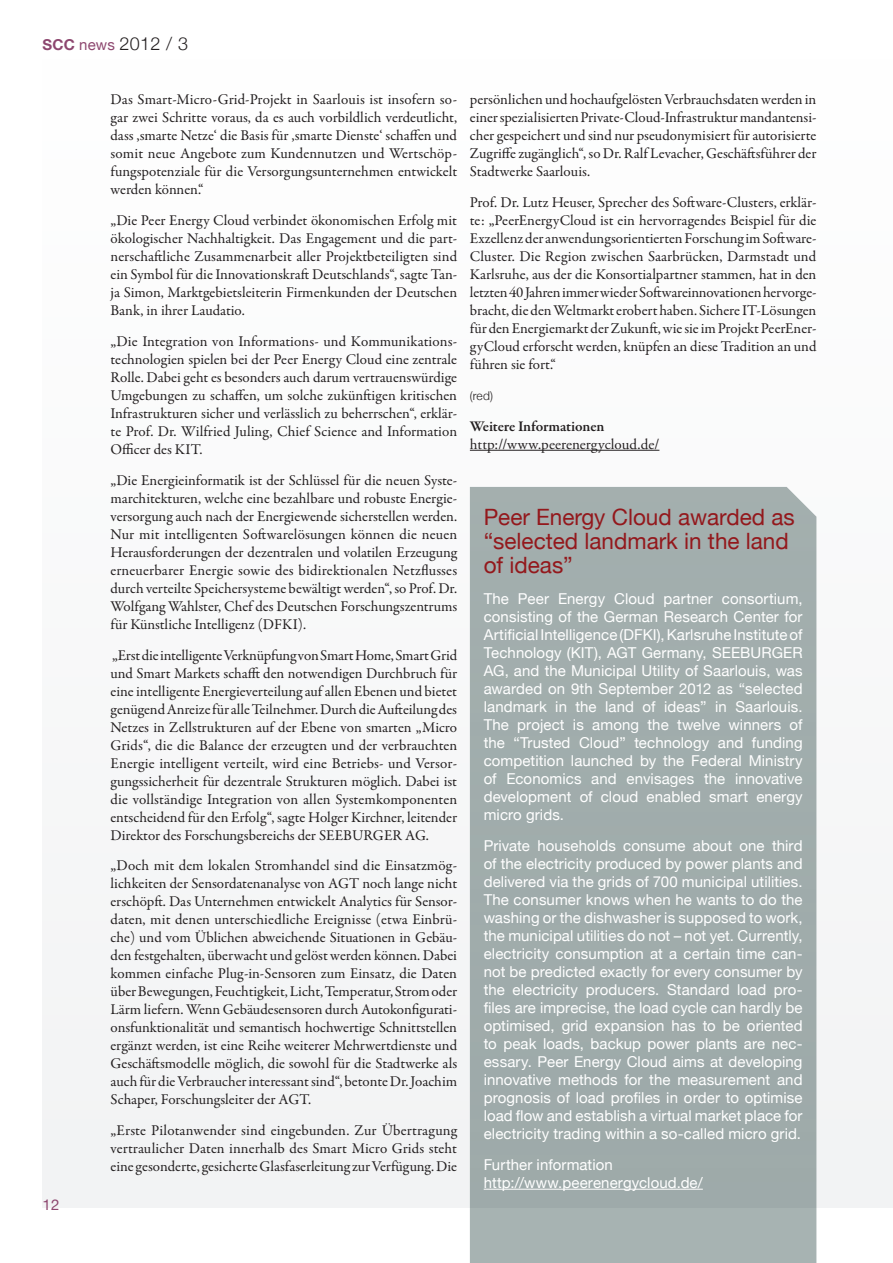
<style>
.page{position:relative;width:893px;height:1263px;background:#fff}
.page>*{position:absolute;margin:0;border:0;box-sizing:border-box;transform-origin:0 0}
.t1{font:22.5px/24px "Helvetica Neue";color:#93181c}
.t2{font:300 18px "Helvetica Neue";color:#231f20}
.Absatzformat_2{font:15px/18px "Garamond Premr Pro";color:#231f20;text-align:justify}
.Absatzformat_6{font:15px/18px "Helvetica Neue";letter-spacing:.005em;color:#fff;text-align:justify}
.Absatzformat_2-2{font:15px "Adobe Garamond Pro";color:#231f20}
.Absatzformat_2-3{font:600 15px "Garamond Premr Pro";letter-spacing:-.01em;color:#231f20}
.t3{font:15px "Helvetica Neue";color:#8d476f}
.Absatzformat_2-4{font:300 12px "Helvetica Neue";color:#231f20}
.s1{font-weight:700;font-size:15px;color:#8d476f}
.s2{font-weight:400;font-size:15px;color:#8d476f}
</style>
<div class="page">
<div style="left:43px;top:60px;width:850px;height:1148px;background:#fafafa"></div>
<div style="left:470px;top:487px;width:346px;height:776px;background:#a0acac"></div>
<hr style="left:470px;top:450px;width:189px;height:1px;background:#231f20">
<hr style="left:484px;top:1189px;width:219px;height:1px;background:#fff">
<p class="t2" style="left:43px;top:29px;width:147px"><span class="s1">SCC</span> <span class="s2">news</span> 2012 / 3</p>
<p class="t3" style="left:43px;top:1192px;width:18px">12</p>
<p class="Absatzformat_2" style="left:111px;top:91px;width:348px">Das Smart-Micro-Grid-Projekt in Saarlouis ist insofern so&shy;gar zwei Schritte voraus, da es auch vorbildlich verdeutlicht, dass ‚smarte Netze‘ die Basis für ‚smarte Dienste‘ schaffen und somit neue Angebote zum Kundennutzen und Wertschöp&shy;fungspotenziale für die Versorgungsunternehmen entwickelt werden können.“</p>
<p class="Absatzformat_2" style="left:111px;top:212px;width:348px">„Die Peer Energy Cloud verbindet ökonomischen Erfolg mit ökologischer Nachhaltigkeit. Das Engagement und die part&shy;nerschaftliche Zusammenarbeit aller Projektbeteiligten sind ein Symbol für die Innovationskraft Deutschlands“, sagte Tan&shy;ja Simon, Marktgebietsleiterin Firmenkunden der Deutschen Bank, in ihrer Laudatio.</p>
<p class="Absatzformat_2" style="left:111px;top:333px;width:348px">„Die Integration von Informations- und Kommunikations&shy;technologien spielen bei der Peer Energy Cloud eine zentrale Rolle. Dabei geht es besonders auch darum vertrauenswürdige Umgebungen zu schaffen, um solche zukünftigen kritischen Infrastrukturen sicher und verlässlich zu beherrschen“, erklär&shy;te Prof. Dr. Wilfried Juling, Chief Science and Information Officer des KIT.</p>
<p class="Absatzformat_2" style="left:111px;top:471px;width:348px">„Die Energieinformatik ist der Schlüssel für die neuen Syste&shy;marchitekturen, welche eine bezahlbare und robuste Energie&shy;versorgung auch nach der Energiewende sicherstellen werden.<br>Nur mit intelligenten Softwarelösungen können die neuen Herausforderungen der dezentralen und volatilen Erzeugung erneuerbarer Energie sowie des bidirektionalen Netzflusses durch verteilte Speichersysteme bewältigt werden“, so Prof. Dr.<br>Wolfgang Wahlster, Chef des Deutschen Forschungszentrums für Künstliche Intelligenz (DFKI).</p>
<p class="Absatzformat_2" style="left:111px;top:646px;width:348px">„Erst die intelligente Verknüpfung von Smart Home, Smart Grid und Smart Markets schafft den notwendigen Durchbruch für eine intelligente Energieverteilung auf allen Ebenen und bietet genügend Anreize für alle Teilnehmer. Durch die Aufteilung des Netzes in Zellstrukturen auf der Ebene von smarten „Micro Grids“, die die Balance der erzeugten und der verbrauchten Energie intelligent verteilt, wird eine Betriebs- und Versor&shy;gungssicherheit für dezentrale Strukturen möglich. Dabei ist die vollständige Integration von allen Systemkomponenten entscheidend für den Erfolg“, sagte Holger Kirchner, leitender Direktor des Forschungsbereichs der SEEBURGER AG.</p>
<p class="Absatzformat_2" style="left:111px;top:857px;width:348px">„Doch mit dem lokalen Stromhandel sind die Einsatzmög&shy;lichkeiten der Sensordatenanalyse von AGT noch lange nicht erschöpft. Das Unternehmen entwickelt Analytics für Sensor&shy;daten, mit denen unterschiedliche Ereignisse (etwa Einbrü&shy;che) und vom Üblichen abweichende Situationen in Gebäu&shy;den festgehalten, überwacht und gelöst werden können. Dabei kommen einfache Plug-in-Sensoren zum Einsatz, die Daten über Bewegungen, Feuchtigkeit, Licht, Temperatur, Strom oder Lärm liefern. Wenn Gebäudesensoren durch Autokonfigurati&shy;onsfunktionalität und semantisch hochwertige Schnittstellen ergänzt werden, ist eine Reihe weiterer Mehrwertdienste und Geschäftsmodelle möglich, die sowohl für die Stadtwerke als auch für die Verbraucher interessant sind“, betonte Dr. Joachim Schaper, Forschungsleiter der AGT.</p>
<p class="Absatzformat_2" style="left:111px;top:1122px;width:348px">„Erste Pilotanwender sind eingebunden. Zur Übertragung vertraulicher Daten innerhalb des Smart Micro Grids steht eine gesonderte, gesicherte Glasfaserleitung zur Verfügung. Die</p>
<p class="Absatzformat_2" style="left:470px;top:91px;width:348px">persönlichen und hochaufgelösten Verbrauchsdaten werden in einer spezialisierten Private-Cloud-Infrastruktur mandantensi&shy;cher gespeichert und sind nur pseudonymisiert für autorisierte Zugriffe zugänglich“, so Dr. Ralf Levacher, Geschäftsführer der Stadtwerke Saarlouis.</p>
<p class="Absatzformat_2" style="left:470px;top:194px;width:348px">Prof. Dr. Lutz Heuser, Sprecher des Software-Clusters, erklär&shy;te: „PeerEnergyCloud ist ein hervorragendes Beispiel für die Exzellenz der anwendungsorientierten Forschung im Software-Cluster. Die Region zwischen Saarbrücken, Darmstadt und Karlsruhe, aus der die Konsortialpartner stammen, hat in den letzten 40 Jahren immer wieder Softwareinnovationen hervorge&shy;bracht, die den Weltmarkt erobert haben. Sichere IT-Lösungen für den Energiemarkt der Zukunft, wie sie im Projekt PeerEner&shy;gyCloud erforscht werden, knüpfen an diese Tradition an und führen sie fort.“</p>
<p class="Absatzformat_2-4" style="left:470px;top:386px;width:25px">(red)</p>
<p class="Absatzformat_2-3" style="left:470px;top:417px;width:136px">Weitere Informationen</p>
<p class="Absatzformat_2-2" style="left:470px;top:435px;width:191px">http://www.peerenergycloud.de/</p>
<p class="t1" style="left:484px;top:504px;width:313px">Peer Energy Cloud awarded as “selected landmark in the land of ideas”</p>
<p class="Absatzformat_6" style="left:484px;top:589px;width:320px">The Peer Energy Cloud partner consortium, consisting of the German Research Center for Artificial Intelligence (DFKI), Karlsruhe Institute of Technology (KIT), AGT Germany, SEEBURGER AG, and the Municipal Utility of Saarlouis, was awarded on 9th September 2012 as “selected landmark in the land of ideas” in Saarlouis.<br>The project is among the twelve winners of the “Trusted Cloud” technology and funding competition launched by the Federal Ministry of Economics and envisages the innovative development of cloud enabled smart energy micro grids.</p>
<p class="Absatzformat_6" style="left:484px;top:835px;width:320px">Private households consume about one third of the electricity produced by power plants and delivered via the grids of 700 municipal utilities.<br>The consumer knows when he wants to do the washing or the dishwasher is supposed to work, the municipal utilities do not – not yet. Currently, electricity consumption at a certain time can&shy;not be predicted exactly for every consumer by the electricity producers. Standard load pro&shy;files are imprecise, the load cycle can hardly be optimised, grid expansion has to be oriented to peak loads, backup power plants are nec&shy;essary. Peer Energy Cloud aims at developing innovative methods for the measurement and prognosis of load profiles in order to optimise load flow and establish a virtual market place for electricity trading within a so-called micro grid.</p>
<p class="Absatzformat_6" style="left:484px;top:1154px;width:221px">Further information http://www.peerenergycloud.de/</p>
</div>
